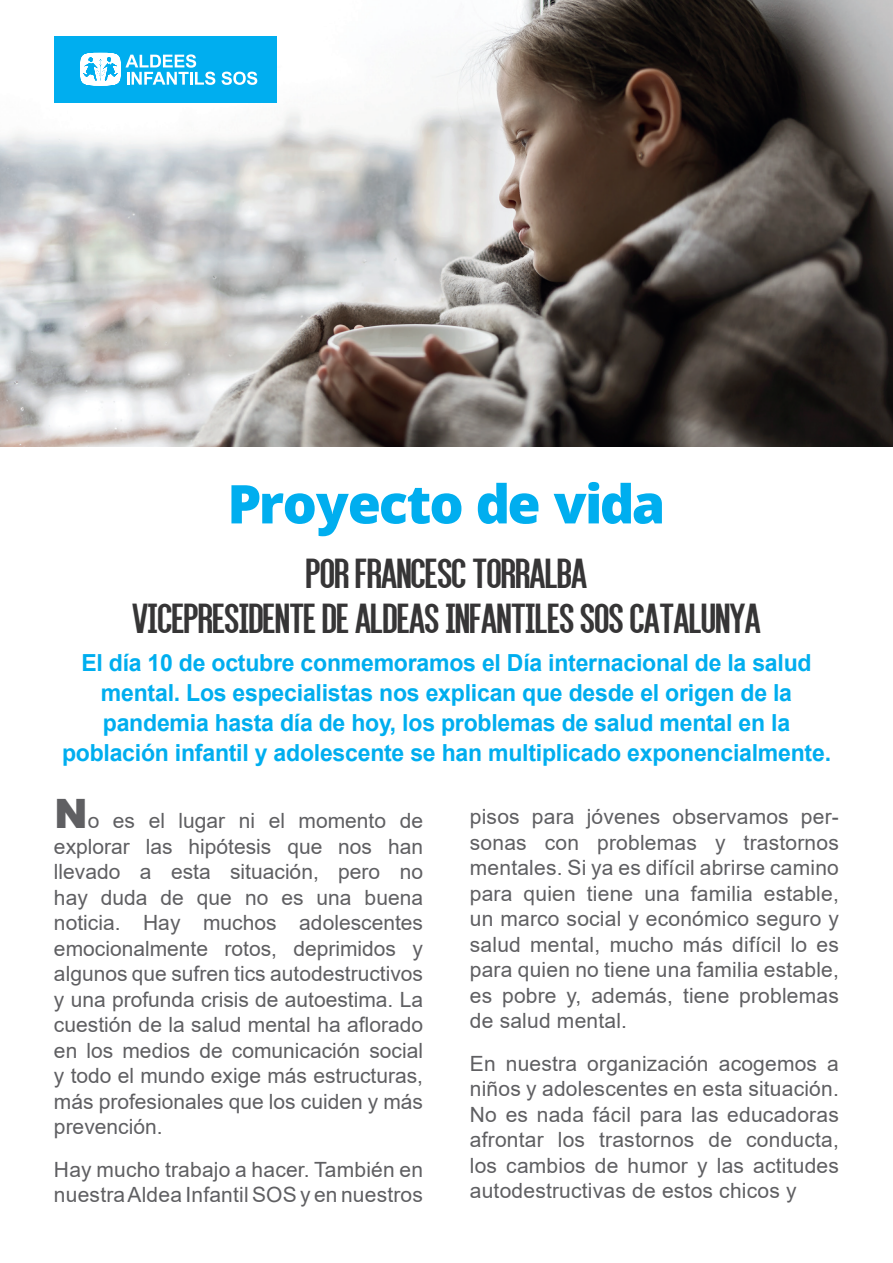
<style>
.page{position:relative;width:893px;height:1263px;background:#fff}
.page>*{position:absolute;margin:0;border:0;box-sizing:border-box;transform-origin:0 0}
.t1{font:800 53.4px "Open Sans";letter-spacing:-.035em;color:#00aeef}
.t2{font:44.55px/45px "Alegre Sans";letter-spacing:-.025em;color:#363536;text-align:center}
.t3{font:700 23.55px/30px "Arial";letter-spacing:-.01em;color:#00aeef;text-align:center}
.t4{font:21px/25.5px "Arial";letter-spacing:.01em;color:#5f5f62;text-align:justify}
.s1{font-weight:900;font-size:40.5px}
</style>
<div class="page">
<img style="left:0;top:0;width:893px;height:446px">
<div style="left:55px;top:36px;width:222px;height:67px;background:#00aeef"></div>
<svg style="left:80px;top:52px;width:135px;height:34px"></svg>
<svg style="left:221px;top:72px;width:36px;height:13px"></svg>
<h1 class="t1" style="left:227px;top:463px;width:440px">Proyecto de vida</h1>
<h2 class="t2" style="left:132px;top:549px;width:630px">POR FRANCESC TORRALBA<br>VICEPRESIDENTE DE ALDEAS INFANTILES SOS CATALUNYA</h2>
<p class="t3" style="left:62px;top:648px;width:770px">El día 10 de octubre conmemoramos el Día internacional de la salud mental. Los especialistas nos explican que desde el origen de la pandemia hasta día de hoy, los problemas de salud mental en la población infantil y adolescente se han multiplicado exponencialmente.</p>
<p class="t4" style="left:54px;top:808px;width:371px"><span class="s1">N</span>o es el lugar ni el momento de explorar las hipótesis que nos han llevado a esta situación, pero no hay duda de que no es una buena noticia. Hay muchos adolescentes emocionalmente rotos, deprimidos y algunos que sufren tics autodestructivos y una profunda crisis de autoestima. La cuestión de la salud mental ha aflorado en los medios de comunicación social y todo el mundo exige más estructuras, más profesionales que los cuiden y más prevención.</p>
<p class="t4" style="left:54px;top:1157px;width:371px">Hay mucho trabajo a hacer. También en nuestra Aldea Infantil SOS y en nuestros</p>
<p class="t4" style="left:470px;top:804px;width:371px">pisos para jóvenes observamos per&shy;sonas con problemas y trastornos mentales. Si ya es difícil abrirse camino para quien tiene una familia estable, un marco social y económico seguro y salud mental, mucho más difícil lo es para quien no tiene una familia estable, es pobre y, además, tiene problemas de salud mental.</p>
<p class="t4" style="left:470px;top:1050px;width:371px">En nuestra organización acogemos a niños y adolescentes en esta situación.<br>No es nada fácil para las educadoras afrontar los trastornos de conducta, los cambios de humor y las actitudes autodestructivas de estos chicos y</p>
</div>
